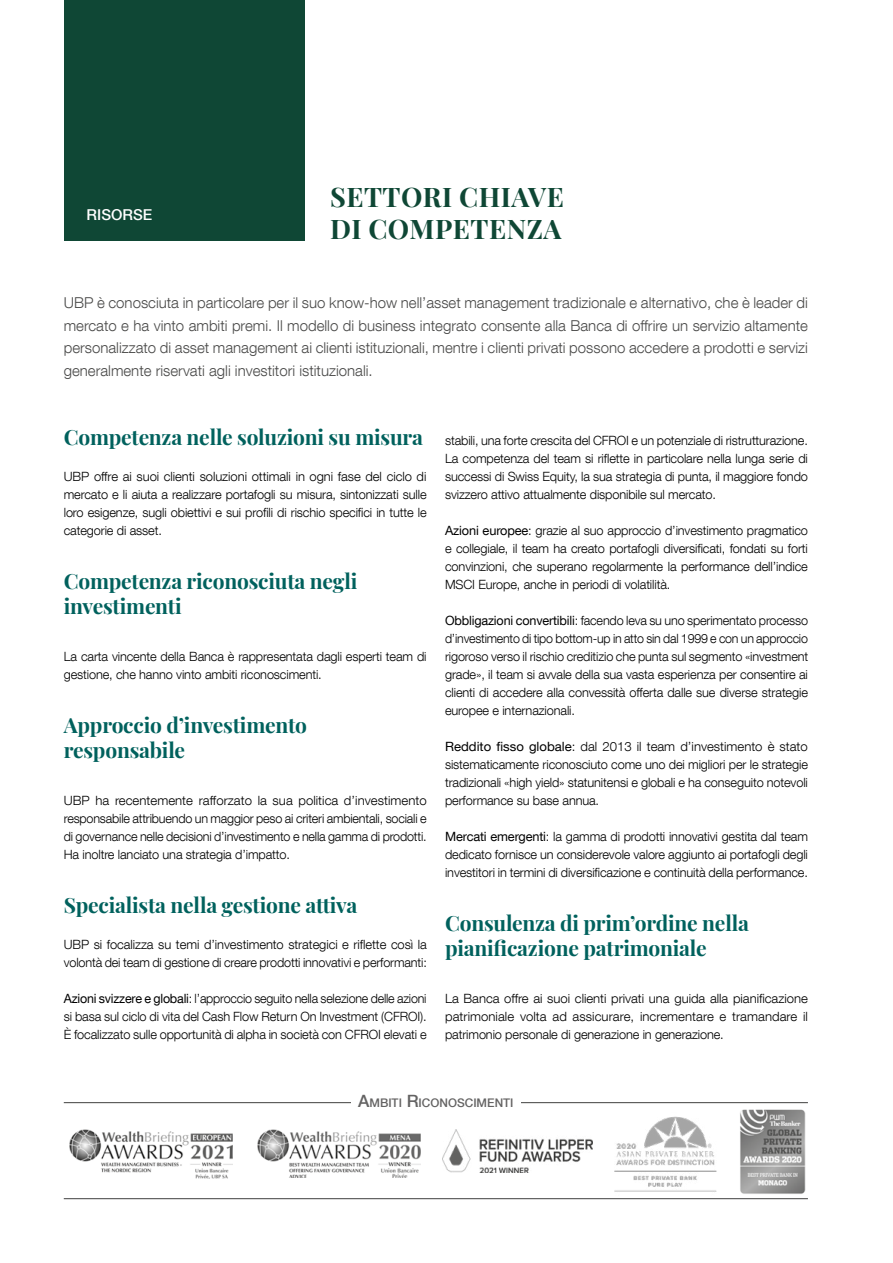
<style>
.page{position:relative;width:893px;height:1263px;background:#fff}
.page>*{position:absolute;margin:0;border:0;box-sizing:border-box;transform-origin:0 0}
.t1{font:700 27px/32.4px "Playfair Display";letter-spacing:.02em;color:#0f4735}
.t2{font:700 21px/25.2px "Playfair Display";letter-spacing:-.01em;color:#00615d}
.t3{font:300 15px/22.5px "Helvetica Neue LT Com";color:#4a4a49;text-align:justify}
.t4{font:500 15px "Helvetica Neue LT Com";color:#fff}
.t5{font:300 12.75px/18px "Helvetica Neue LT Com";letter-spacing:-.01em;color:#000;text-align:justify}
.t6{font:500 11.85px "Helvetica Neue LT Com";color:#646363}
.s1{font-weight:400}
.s2{font-size:16.95px}
</style>
<div class="page">
<div style="left:64px;top:0;width:241px;height:241px;background:#0f4735"></div>
<img style="left:740px;top:1109px;width:66px;height:85px">
<img style="left:611px;top:1103px;width:111px;height:97px">
<hr style="left:64px;top:1102px;width:744px;height:1px;background:#4a4a49">
<div style="left:351px;top:1086px;width:170px;height:30px;background:#fff"></div>
<img style="left:70px;top:1129px;width:162px;height:49px">
<hr style="left:64px;top:1198px;width:744px;height:1px;background:#4a4a49">
<img style="left:443px;top:1130px;width:150px;height:43px">
<img style="left:257px;top:1129px;width:163px;height:48px">
<p class="t4" style="left:87px;top:205px;width:67px">RISORSE</p>
<h1 class="t1" style="left:330px;top:178px;width:235px">SETTORI CHIAVE<br>DI COMPETENZA</h1>
<p class="t3" style="left:64px;top:291px;width:746px">UBP è conosciuta in particolare per il suo know-how nell’asset management tradizionale e alternativo, che è leader di mercato e ha vinto ambiti premi. Il modello di business integrato consente alla Banca di offrire un servizio altamente personalizzato di asset management ai clienti istituzionali, mentre i clienti privati possono accedere a prodotti e servizi generalmente riservati agli investitori istituzionali.</p>
<h2 class="t2" style="left:64px;top:423px;width:361px">Competenza nelle soluzioni su misura</h2>
<p class="t5" style="left:64px;top:467px;width:364px">UBP offre ai suoi clienti soluzioni ottimali in ogni fase del ciclo di mercato e li aiuta a realizzare portafogli su misura, sintonizzati sulle loro esigenze, sugli obiettivi e sui profili di rischio specifici in tutte le categorie di asset.</p>
<h2 class="t2" style="left:64px;top:567px;width:295px">Competenza riconosciuta negli investimenti</h2>
<p class="t5" style="left:64px;top:647px;width:364px">La carta vincente della Banca è rappresentata dagli esperti team di gestione, che hanno vinto ambiti riconoscimenti.</p>
<h2 class="t2" style="left:64px;top:711px;width:245px">Approccio d’investimento responsabile</h2>
<p class="t5" style="left:64px;top:791px;width:364px">UBP ha recentemente rafforzato la sua politica d’investimento responsabile attribuendo un maggior peso ai criteri ambientali, sociali e di governance nelle decisioni d’investimento e nella gamma di prodotti.<br>Ha inoltre lanciato una strategia d’impatto.</p>
<h2 class="t2" style="left:64px;top:891px;width:295px">Specialista nella gestione attiva</h2>
<p class="t5" style="left:64px;top:935px;width:365px">UBP si focalizza su temi d’investimento strategici e riflette così la volontà dei team di gestione di creare prodotti innovativi e performanti:</p>
<p class="t5" style="left:64px;top:989px;width:364px"><span class="s1">Azioni svizzere e globali</span>: l’approccio seguito nella selezione delle azioni si basa sul ciclo di vita del Cash Flow Return On Investment (CFROI).<br>È focalizzato sulle opportunità di alpha in società con CFROI elevati e</p>
<p class="t5" style="left:445px;top:431px;width:364px">stabili, una forte crescita del CFROI e un potenziale di ristrutturazione.<br>La competenza del team si riflette in particolare nella lunga serie di successi di Swiss Equity, la sua strategia di punta, il maggiore fondo svizzero attivo attualmente disponibile sul mercato.</p>
<p class="t5" style="left:445px;top:521px;width:364px"><span class="s1">Azioni europee</span>: grazie al suo approccio d’investimento pragmatico e collegiale, il team ha creato portafogli diversificati, fondati su forti convinzioni, che superano regolarmente la performance dell’indice MSCI Europe, anche in periodi di volatilità.</p>
<p class="t5" style="left:445px;top:611px;width:365px"><span class="s1">Obbligazioni convertibili</span>: facendo leva su uno sperimentato processo d’investimento di tipo bottom-up in atto sin dal 1999 e con un approccio rigoroso verso il rischio creditizio che punta sul segmento «investment grade», il team si avvale della sua vasta esperienza per consentire ai clienti di accedere alla convessità offerta dalle sue diverse strategie europee e internazionali.</p>
<p class="t5" style="left:445px;top:737px;width:364px"><span class="s1">Reddito fisso globale</span>: dal 2013 il team d’investimento è stato sistematicamente riconosciuto come uno dei migliori per le strategie tradizionali «high yield» statunitensi e globali e ha conseguito notevoli performance su base annua.</p>
<p class="t5" style="left:445px;top:827px;width:364px"><span class="s1">Mercati emergenti</span>: la gamma di prodotti innovativi gestita dal team dedicato fornisce un considerevole valore aggiunto ai portafogli degli investitori in termini di diversificazione e continuità della performance.</p>
<h2 class="t2" style="left:445px;top:909px;width:305px">Consulenza di prim’ordine nella pianificazione patrimoniale</h2>
<p class="t5" style="left:445px;top:989px;width:364px">La Banca offre ai suoi clienti privati una guida alla pianificazione patrimoniale volta ad assicurare, incrementare e tramandare il patrimonio personale di generazione in generazione.</p>
<p class="t6" style="left:358px;top:1096px;width:157px"><span class="s2">A</span>MBITI <span class="s2">R</span>ICONOSCIMENTI</p>
</div>
